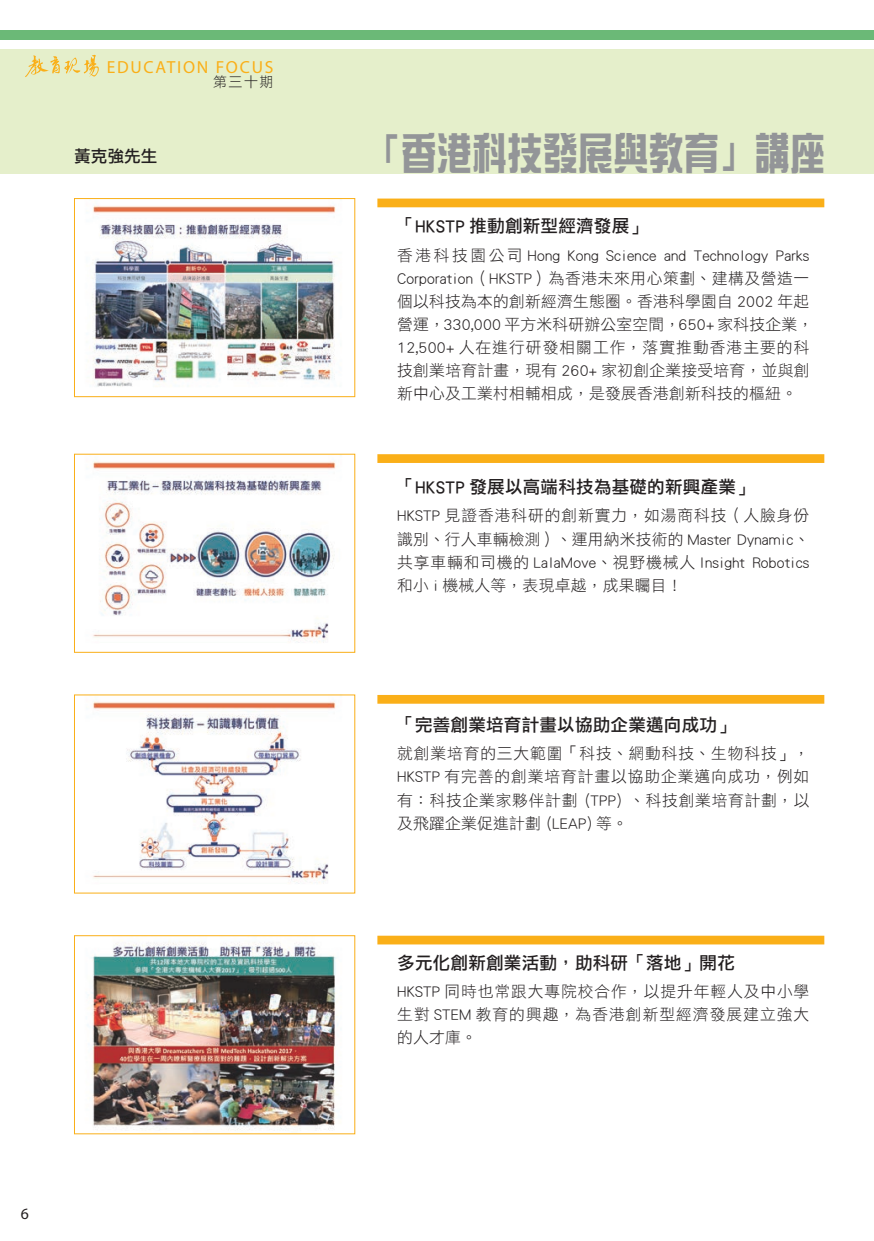
<style>
.page{position:relative;width:874px;height:1241px;background:#fff}
.page>*{position:absolute;margin:0;border:0;box-sizing:border-box;transform-origin:0 0}
.t1{font:900 42px "Sing Yi";letter-spacing:.05em;color:#939598;scale:.8 1}
.t2{font:17.5px "DF Li Hei Md HK BF";letter-spacing:.015em;color:#231f20}
.t3{font:17.5px "Myriad Pro";letter-spacing:.1em;color:#faaf18}
.t4{font:16.62px "DF Li Hei Md HK BF";color:#231f20}
.t5{font:15.75px/23.1px "DF Li Hei W3 WINP BF";letter-spacing:.015em;color:#231f20;text-align:justify}
.t6{font:15.75px "Myriad Pro";color:#231f20}
.t7{font:14px "DF Li Hei W3 WINP BF";color:#231f20}
</style>
<div class="page">
<div style="left:0;top:50px;width:873px;height:124px;background:#e5efcb"></div>
<img style="left:25px;top:55px;width:74px;height:22px">
<div style="left:0;top:30px;width:873px;height:10px;background:#6bb977"></div>
<img style="left:93px;top:701px;width:243px;height:183px">
<img style="left:92px;top:205px;width:244px;height:182px">
<div style="left:74px;top:198px;width:281px;height:199px;border:1px solid #faaf18"></div>
<img style="left:93px;top:461px;width:243px;height:182px">
<img style="left:87px;top:942px;width:251px;height:189px">
<div style="left:74px;top:935px;width:281px;height:198px;border:1px solid #faaf18"></div>
<div style="left:377px;top:198px;width:446px;height:9px;background:#faaf18"></div>
<div style="left:377px;top:454px;width:446px;height:9px;background:#faaf18"></div>
<div style="left:377px;top:694px;width:446px;height:9px;background:#faaf18"></div>
<div style="left:377px;top:935px;width:446px;height:9px;background:#faaf18"></div>
<p class="t3" style="left:107px;top:57px;width:168px">EDUCATION FOCUS</p>
<p class="t7" style="left:213px;top:75px;width:62px">第三十期</p>
<p class="t4" style="left:74px;top:148px;width:85px">黃克強先生</p>
<p class="t6" style="left:21px;top:1204px;width:10px">6</p>
<h1 class="t1" style="left:367px;top:131px;width:573px">「香港科技發展與教育」講座</h1>
<p class="t2" style="left:397px;top:217px;width:251px">「HKSTP 推動創新型經濟發展」</p>
<p class="t5" style="left:397px;top:243px;width:417px;text-align:left">香港科技園公司 Hong Kong Science and Technology Parks Corporation（HKSTP）為香港未來用心策劃、建構及營造一個以科技為本的創新經濟生態圈。香港科學園自 2002 年起營運，330,000 平方米科研辦公室空間，650+ 家科技企業，12,500+ 人在進行研發相關工作，落實推動香港主要的科技創業培育計畫，現有 260+ 家初創企業接受培育，並與創新中心及工業村相輔相成，是發展香港創新科技的樞紐。</p>
<p class="t2" style="left:397px;top:478px;width:358px">「HKSTP 發展以高端科技為基礎的新興產業」</p>
<p class="t5" style="left:397px;top:504px;width:413px">HKSTP 見證香港科研的創新實力，如湯商科技（人臉身份識別、行人車輛檢測）、運用納米技術的 Master Dynamic、共享車輛和司機的 LalaMove、視野機械人 Insight Robotics和小 i 機械人等，表現卓越，成果矚目！</p>
<p class="t2" style="left:397px;top:715px;width:339px">「完善創業培育計畫以協助企業邁向成功」</p>
<p class="t5" style="left:397px;top:741px;width:413px">就創業培育的三大範圍「科技、網動科技、生物科技」，HKSTP 有完善的創業培育計畫以協助企業邁向成功，例如有：科技企業家夥伴計劃 (TPP) 、科技創業培育計劃，以及飛躍企業促進計劃 (LEAP) 等。</p>
<p class="t2" style="left:397px;top:953px;width:339px">多元化創新創業活動，助科研「落地」開花</p>
<p class="t5" style="left:397px;top:979px;width:413px">HKSTP 同時也常跟大專院校合作，以提升年輕人及中小學生對 STEM 教育的興趣，為香港創新型經濟發展建立強大的人才庫。</p>
</div>
